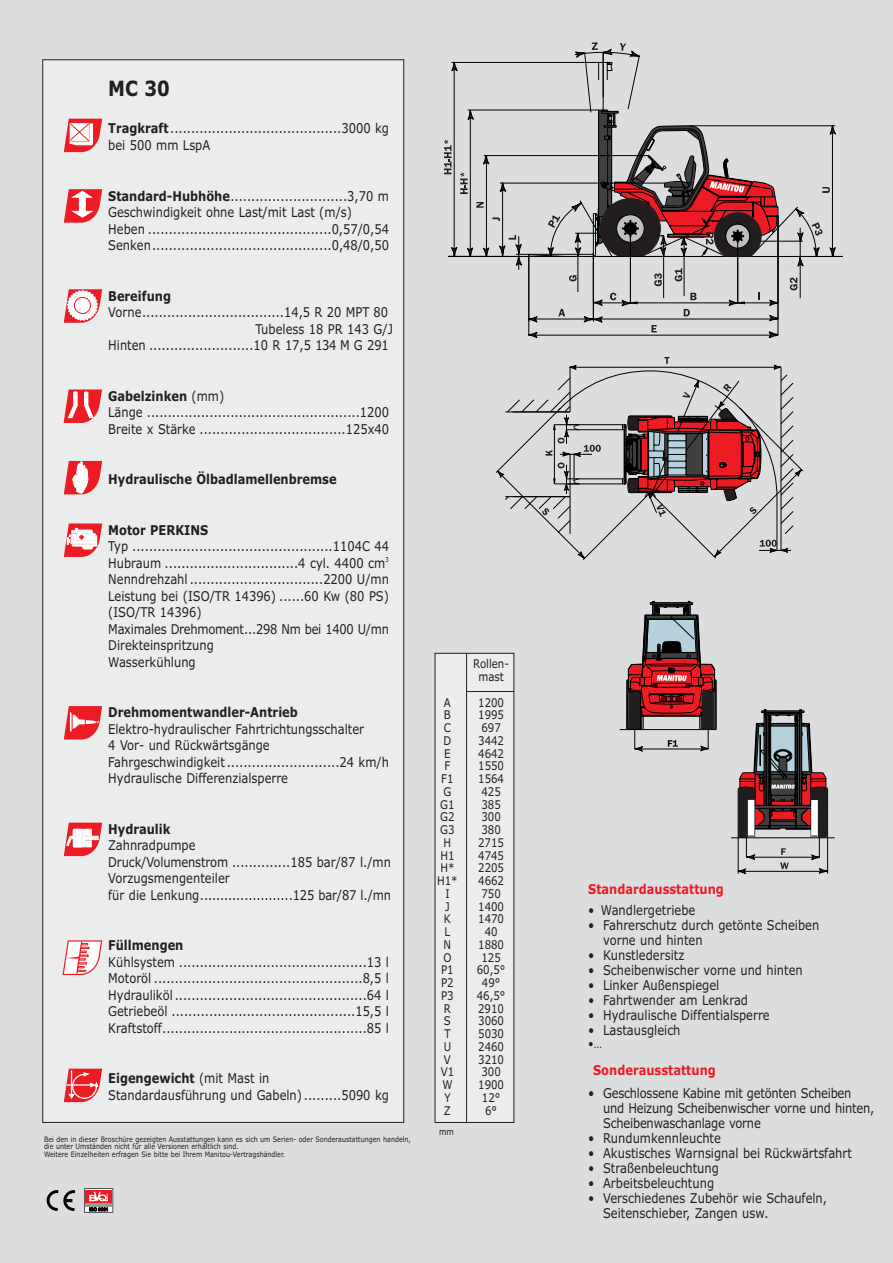
<style>
.page{position:relative;width:893px;height:1263px;background:#dcddde}
.page>*{position:absolute;margin:0;border:0;box-sizing:border-box;transform-origin:0 0}
.t1{font:700 21px "Verdana";color:#231f20;scale:.85 1}
.t2{font:13.5px/16.5px "Verdana";color:#231f20;scale:.85 1}
.t3{font:13.5px/15px "Verdana";letter-spacing:-.02em;color:#231f20;scale:.85 1}
.t4{font:700 13.5px "Verdana";color:#231f20;scale:.85 1}
.t5{font:700 13.5px "Verdana";color:#ed1c24;scale:.85 1}
.t6{font:12px/12.8px "Verdana";color:#231f20;text-align:center;scale:.85 1}
.t7{font:9px "Verdana";color:#231f20;scale:.85 1}
.t8{font:7.5px/7.5px "Verdana";color:#231f20;scale:.85 1}
.s1{font-weight:700}
</style>
<div class="page">
<div style="left:43px;top:60px;width:361px;height:1062px;background:#ebecec"></div>
<svg style="left:496px;top:357px;width:307px;height:203px"></svg>
<svg style="left:444px;top:42px;width:398px;height:296px"></svg>
<hr style="left:731px;top:837px;width:104px;height:1px;background:#000">
<svg style="left:735px;top:709px;width:94px;height:165px"></svg>
<svg style="left:620px;top:601px;width:97px;height:151px"></svg>
<svg style="left:47px;top:1190px;width:28px;height:21px"></svg>
<svg style="left:84px;top:1188px;width:29px;height:24px"></svg>
<svg style="left:64px;top:189px;width:38px;height:34px"></svg>
<svg style="left:64px;top:289px;width:38px;height:34px"></svg>
<div style="left:74px;top:297px;width:17px;height:17px;border:1px solid #ed1c24;border-radius:50%"></div>
<svg style="left:64px;top:389px;width:38px;height:34px"></svg>
<svg style="left:64px;top:823px;width:38px;height:33px"></svg>
<svg style="left:62px;top:940px;width:41px;height:36px"></svg>
<svg style="left:64px;top:1069px;width:38px;height:33px"></svg>
<svg style="left:64px;top:461px;width:38px;height:33px"></svg>
<svg style="left:64px;top:523px;width:38px;height:34px"></svg>
<svg style="left:64px;top:706px;width:38px;height:33px"></svg>
<svg style="left:64px;top:119px;width:38px;height:33px"></svg>
<div style="left:435px;top:653px;width:79px;height:469px;background:#ebecec"></div>
<hr style="left:466px;top:653px;width:1px;height:469px;background:#231f20">
<hr style="left:467px;top:691px;width:47px;height:1px;background:#231f20">
<h1 class="t1" style="left:108px;top:80px;width:74px">MC 30</h1>
<p class="t2" style="left:108px;top:121px;width:332px"><span class="s1">Tragkraft</span> .........................................3000 kg bei 500 mm LspA</p>
<p class="t2" style="left:108px;top:189px;width:332px"><span class="s1">Standard-Hubhöhe</span>............................3,70 m Geschwindigkeit ohne Last/mit Last (m/s)<br>Heben ............................................0,57/0,54<br>Senken...........................................0,48/0,50</p>
<p class="t4" style="left:108px;top:290px;width:75px">Bereifung</p>
<p class="t2" style="left:108px;top:305px;width:331px">Vorne..................................14,5 R 20 MPT 80</p>
<p class="t2" style="left:255px;top:322px;width:163px">Tubeless 18 PR 143 G/J</p>
<p class="t2" style="left:108px;top:338px;width:332px">Hinten .........................10 R 17,5 134 M G 291</p>
<p class="t2" style="left:108px;top:389px;width:332px"><span class="s1">Gabelzinken</span> (mm)<br>Länge ...................................................1200<br>Breite x Stärke ...................................125x40</p>
<p class="t4" style="left:108px;top:474px;width:270px">Hydraulische Ölbadlamellenbremse</p>
<p class="t4" style="left:108px;top:524px;width:119px">Motor PERKINS</p>
<p class="t2" style="left:108px;top:539px;width:332px">Typ ................................................1104C 44<br>Hubraum ................................4 cyl. 4400 cm<sup>3<br></sup>Nenndrehzahl ................................2200 U/mn Leistung bei (ISO/TR 14396) ......60 Kw (80 PS) (ISO/TR 14396)<br>Maximales Drehmoment...298 Nm bei 1400 U/mn Direkteinspritzung<br>Wasserkühlung</p>
<p class="t4" style="left:108px;top:707px;width:225px">Drehmomentwandler-Antrieb</p>
<p class="t2" style="left:108px;top:722px;width:332px">Elektro-hydraulischer Fahrtrichtungsschalter<br>4 Vor- und Rückwärtsgänge Fahrgeschwindigkeit ...........................24 km/h Hydraulische Differenzialsperre</p>
<p class="t4" style="left:108px;top:823px;width:75px">Hydraulik</p>
<p class="t2" style="left:108px;top:838px;width:334px">Zahnradpumpe<br>Druck/Volumenstrom ..............185 bar/87 l./mn Vorzugsmengenteiler<br>für die Lenkung.......................125 bar/87 l./mn</p>
<p class="t4" style="left:108px;top:940px;width:90px">Füllmengen</p>
<p class="t2" style="left:108px;top:955px;width:332px;text-align:justify">Kühlsystem .............................................13 l Motoröl ..................................................8,5 l Hydrauliköl ..............................................64 l Getriebeöl ............................................15,5 l Kraftstoff.................................................85 l</p>
<p class="t2" style="left:108px;top:1071px;width:332px"><span class="s1">Eigengewicht</span> (mit Mast in<br>Standardausführung und Gabeln) .........5090 kg</p>
<p class="t8" style="left:44px;top:1136px;width:433px">Bei den in dieser Broschüre gezeigten Ausstattungen kann es sich um Serien- oder Sonderaustattungen handeln, die unter Umständen nicht für alle Versionen erhältlich sind.<br>Weitere Einzelheiten erfragen Sie bitte bei Ihrem Manitou-Vertragshändler.</p>
<p class="t6" style="left:473px;top:659px;width:44px">Rollen&shy;mast</p>
<p class="t6" style="left:444px;top:697px;width:10px">A</p>
<p class="t6" style="left:478px;top:697px;width:32px">1200</p>
<p class="t6" style="left:444px;top:710px;width:10px">B</p>
<p class="t6" style="left:478px;top:710px;width:32px">1995</p>
<p class="t6" style="left:444px;top:722px;width:10px">C</p>
<p class="t6" style="left:481px;top:722px;width:24px">697</p>
<p class="t6" style="left:444px;top:735px;width:11px">D</p>
<p class="t6" style="left:478px;top:735px;width:32px">3442</p>
<p class="t6" style="left:444px;top:748px;width:9px">E</p>
<p class="t6" style="left:478px;top:748px;width:32px">4642</p>
<p class="t6" style="left:445px;top:761px;width:8px">F</p>
<p class="t6" style="left:478px;top:761px;width:32px">1550</p>
<p class="t6" style="left:441px;top:773px;width:16px">F1</p>
<p class="t6" style="left:478px;top:773px;width:32px">1564</p>
<p class="t6" style="left:443px;top:786px;width:11px">G</p>
<p class="t6" style="left:481px;top:786px;width:24px">425</p>
<p class="t6" style="left:440px;top:799px;width:18px">G1</p>
<p class="t6" style="left:481px;top:799px;width:24px">385</p>
<p class="t6" style="left:440px;top:812px;width:18px">G2</p>
<p class="t6" style="left:481px;top:812px;width:24px">300</p>
<p class="t6" style="left:440px;top:824px;width:18px">G3</p>
<p class="t6" style="left:481px;top:824px;width:24px">380</p>
<p class="t6" style="left:444px;top:837px;width:11px">H</p>
<p class="t6" style="left:478px;top:837px;width:32px">2715</p>
<p class="t6" style="left:440px;top:850px;width:18px">H1</p>
<p class="t6" style="left:478px;top:850px;width:32px">4745</p>
<p class="t6" style="left:440px;top:863px;width:18px">H*</p>
<p class="t6" style="left:478px;top:863px;width:32px">2205</p>
<p class="t6" style="left:437px;top:875px;width:26px">H1*</p>
<p class="t6" style="left:478px;top:875px;width:32px">4662</p>
<p class="t6" style="left:445px;top:888px;width:7px">I</p>
<p class="t6" style="left:481px;top:888px;width:24px">750</p>
<p class="t6" style="left:445px;top:901px;width:7px">J</p>
<p class="t6" style="left:478px;top:901px;width:32px">1400</p>
<p class="t6" style="left:444px;top:914px;width:10px">K</p>
<p class="t6" style="left:478px;top:914px;width:32px">1470</p>
<p class="t6" style="left:445px;top:926px;width:8px">L</p>
<p class="t6" style="left:485px;top:926px;width:17px">40</p>
<p class="t6" style="left:444px;top:939px;width:10px">N</p>
<p class="t6" style="left:478px;top:939px;width:32px">1880</p>
<p class="t6" style="left:443px;top:952px;width:11px">O</p>
<p class="t6" style="left:481px;top:952px;width:24px">125</p>
<p class="t6" style="left:441px;top:965px;width:16px">P1</p>
<p class="t6" style="left:477px;top:965px;width:35px">60,5°</p>
<p class="t6" style="left:441px;top:977px;width:16px">P2</p>
<p class="t6" style="left:482px;top:977px;width:23px">49°</p>
<p class="t6" style="left:441px;top:990px;width:16px">P3</p>
<p class="t6" style="left:477px;top:990px;width:35px">46,5°</p>
<p class="t6" style="left:444px;top:1003px;width:10px">R</p>
<p class="t6" style="left:478px;top:1003px;width:32px">2910</p>
<p class="t6" style="left:444px;top:1016px;width:10px">S</p>
<p class="t6" style="left:478px;top:1016px;width:32px">3060</p>
<p class="t6" style="left:444px;top:1028px;width:9px">T</p>
<p class="t6" style="left:478px;top:1028px;width:32px">5030</p>
<p class="t6" style="left:444px;top:1041px;width:10px">U</p>
<p class="t6" style="left:478px;top:1041px;width:32px">2460</p>
<p class="t6" style="left:444px;top:1054px;width:10px">V</p>
<p class="t6" style="left:478px;top:1054px;width:32px">3210</p>
<p class="t6" style="left:441px;top:1067px;width:17px">V1</p>
<p class="t6" style="left:481px;top:1067px;width:24px">300</p>
<p class="t6" style="left:442px;top:1079px;width:13px">W</p>
<p class="t6" style="left:478px;top:1079px;width:32px">1900</p>
<p class="t6" style="left:444px;top:1092px;width:9px">Y</p>
<p class="t6" style="left:482px;top:1092px;width:23px">12°</p>
<p class="t6" style="left:444px;top:1105px;width:10px">Z</p>
<p class="t6" style="left:485px;top:1105px;width:16px">6°</p>
<p class="t7" style="left:439px;top:1128px;width:19px">mm</p>
<p class="t5" style="left:588px;top:883px;width:161px">Standardausstattung</p>
<p class="t2" style="left:588px;top:903px;width:128px">• Wandlergetriebe</p>
<p class="t2" style="left:603px;top:918px;width:256px;line-height:15px;text-indent:-15px">• Fahrerschutz durch getönte Scheiben vorne und hinten</p>
<p class="t2" style="left:588px;top:948px;width:115px">• Kunstledersitz</p>
<p class="t2" style="left:588px;top:963px;width:254px">• Scheibenwischer vorne und hinten</p>
<p class="t2" style="left:588px;top:978px;width:156px">• Linker Außenspiegel</p>
<p class="t2" style="left:588px;top:993px;width:190px">• Fahrtwender am Lenkrad</p>
<p class="t2" style="left:588px;top:1008px;width:215px">• Hydraulische Diffentialsperre</p>
<p class="t2" style="left:588px;top:1023px;width:110px">• Lastausgleich</p>
<p class="t6" style="left:588px;top:1039px;width:18px">•…</p>
<p class="t5" style="left:593px;top:1065px;width:146px">Sonderausstattung</p>
<p class="t3" style="left:603px;top:1086px;width:320px;text-indent:-15px">• Geschlossene Kabine mit getönten Scheiben und Heizung Scheibenwischer vorne und hinten,<br>Scheibenwaschanlage vorne</p>
<p class="t2" style="left:588px;top:1131px;width:158px">• Rundumkennleuchte</p>
<p class="t2" style="left:588px;top:1146px;width:312px">• Akustisches Warnsignal bei Rückwärtsfahrt</p>
<p class="t2" style="left:588px;top:1161px;width:155px">• Straßenbeleuchtung</p>
<p class="t2" style="left:588px;top:1176px;width:150px">• Arbeitsbeleuchtung</p>
<p class="t2" style="left:603px;top:1191px;width:265px;line-height:15px;text-indent:-15px">• Verschiedenes Zubehör wie Schaufeln,<br>Seitenschieber, Zangen usw.</p>
</div>
